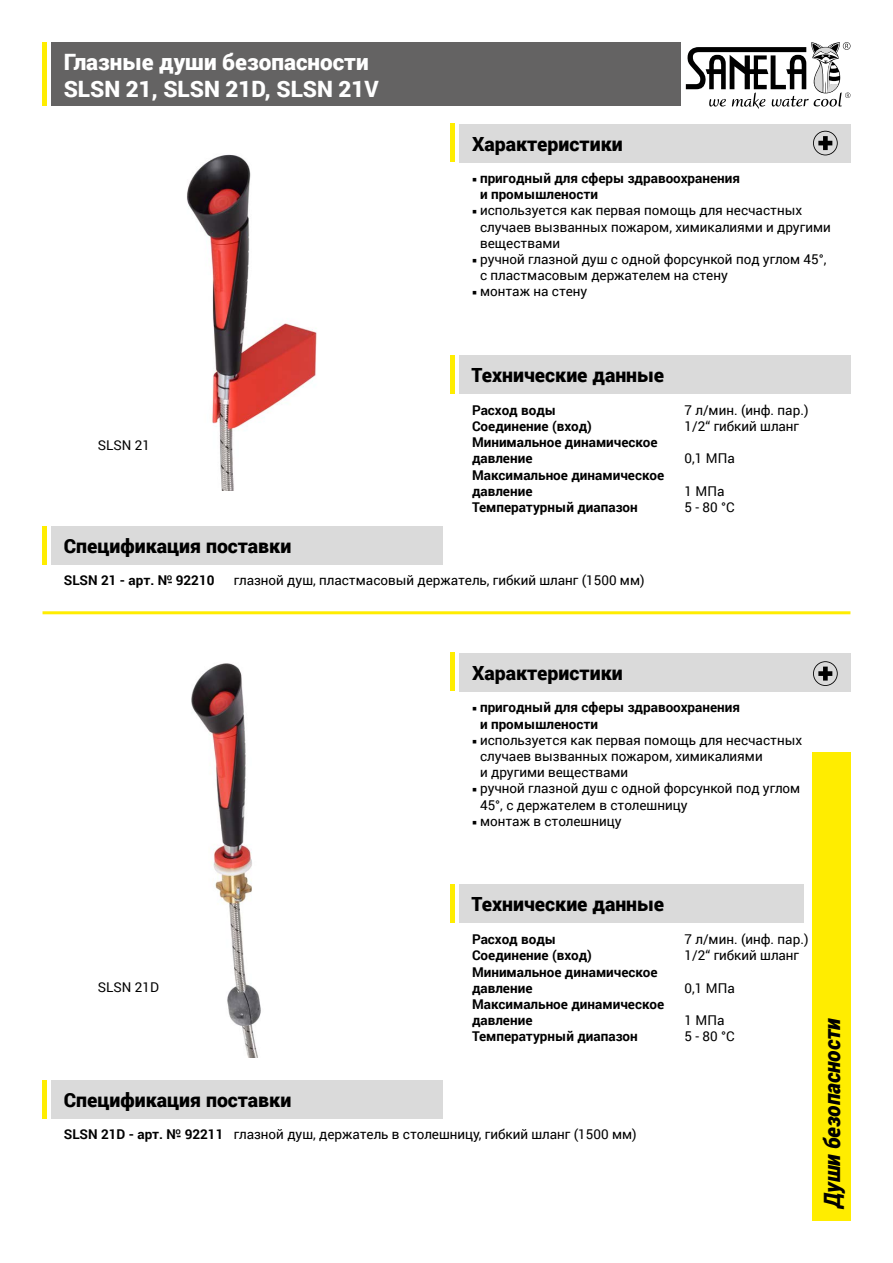
<style>
.page{position:relative;width:893px;height:1263px;background:#fff}
.page>*{position:absolute;margin:0;border:0;box-sizing:border-box;transform-origin:0 0}
.t1{font:900 22.5px/26.2px "Roboto";color:#fff}
.t2{font:italic 900 22.5px "Roboto";letter-spacing:-.005em;color:#000;scale:.95 1}
.t3{font:900 19.5px "Roboto";color:#000}
.t4{font:13.5px/16.2px "Roboto";color:#000}
.t5{font:700 13.5px/16.2px "Roboto";color:#000}
.s1{font-weight:700}
</style>
<div class="page">
<img style="left:187px;top:154px;width:130px;height:336px">
<div style="left:51px;top:43px;width:629px;height:63px;background:#646363"></div>
<div style="left:459px;top:124px;width:391px;height:38px;background:#dadada"></div>
<div style="left:51px;top:526px;width:391px;height:38px;background:#dadada"></div>
<div style="left:459px;top:355px;width:391px;height:38px;background:#dadada"></div>
<div style="left:812px;top:752px;width:38px;height:468px;background:#ffed00"></div>
<hr style="left:43px;top:43px;width:4px;height:63px;background:#ffed00">
<div style="left:450px;top:355px;width:5px;height:38px;background:#ffed00"></div>
<hr style="left:43px;top:526px;width:4px;height:38px;background:#ffed00">
<hr style="left:451px;top:123px;width:4px;height:39px;background:#ffed00">
<img style="left:191px;top:663px;width:70px;height:395px">
<hr style="left:43px;top:611px;width:807px;height:3px;background:#ffed00">
<div style="left:459px;top:654px;width:391px;height:38px;background:#dadada"></div>
<div style="left:459px;top:884px;width:345px;height:39px;background:#dadada"></div>
<div style="left:450px;top:884px;width:5px;height:39px;background:#ffed00"></div>
<hr style="left:451px;top:653px;width:4px;height:38px;background:#ffed00">
<div style="left:51px;top:1080px;width:391px;height:38px;background:#dadada"></div>
<hr style="left:43px;top:1080px;width:4px;height:38px;background:#ffed00">
<svg style="left:813px;top:131px;width:25px;height:24px"></svg>
<svg style="left:686px;top:42px;width:164px;height:67px"></svg>
<svg style="left:813px;top:661px;width:25px;height:25px"></svg>
<h1 class="t1" style="left:64px;top:48px;width:317px">Глазные души безoпаснoсти<br>SLSN 21, SLSN 21D, SLSN 21V</h1>
<p class="t4" style="left:98px;top:437px;width:54px">SLSN 21</p>
<h2 class="t3" style="left:64px;top:532px;width:229px">Спецификация поставки</h2>
<h2 class="t3" style="left:472px;top:130px;width:152px">Характеристики</h2>
<p class="t5" style="left:480px;top:170px;width:261px;text-indent:-8px">○ пригодный для сферы здравоохранения и промышлености</p>
<p class="t4" style="left:480px;top:202px;width:352px;text-indent:-8px">○ используется как первая помощь для несчастных случаев вызванных пoжарoм, химикалиями и другими веществами</p>
<p class="t4" style="left:480px;top:251px;width:348px;text-indent:-8px">○ ручной глазной душ с одной форсункой под углом 45°, с пластмасoвым держателем на стену</p>
<p class="t4" style="left:472px;top:283px;width:117px">○ мoнтаж на стену</p>
<h2 class="t3" style="left:472px;top:361px;width:194px">Технические данные</h2>
<p class="t5" style="left:472px;top:401px;width:86px">Расход воды</p>
<p class="t4" style="left:685px;top:401px;width:125px">7 л/мин. (инф. пар.)</p>
<p class="t5" style="left:472px;top:417px;width:121px">Cоединение (вхoд)</p>
<p class="t4" style="left:685px;top:417px;width:116px">1/2“ гибкий шланг</p>
<p class="t5" style="left:472px;top:434px;width:187px">Минимальнoе динамическoе давление</p>
<p class="t4" style="left:685px;top:450px;width:52px">0,1 MПa</p>
<p class="t5" style="left:472px;top:466px;width:194px">Максимальнoе динамическoе давление</p>
<p class="t4" style="left:685px;top:482px;width:41px">1 MПa</p>
<p class="t5" style="left:472px;top:498px;width:167px">Температурный диапазон</p>
<p class="t4" style="left:685px;top:498px;width:52px">5 - 80 °C</p>
<p class="t5" style="left:64px;top:571px;width:152px">SLSN 21 - арт. № 92210</p>
<p class="t4" style="left:234px;top:571px;width:412px">глазной душ, пластмасoвый держатель, гибкий шланг (1500 мм)</p>
<h2 class="t3" style="left:472px;top:660px;width:152px">Характеристики</h2>
<p class="t5" style="left:480px;top:699px;width:261px;text-indent:-8px">○ пригодный для сферы здравоохранения и промышлености</p>
<p class="t4" style="left:480px;top:731px;width:324px;text-indent:-8px">○ используется как первая помощь для несчастных случаев вызванных пoжарoм, химикалиями<br>и другими веществами</p>
<p class="t4" style="left:480px;top:780px;width:322px;text-indent:-8px">○ ручной глазной душ с одной форсункой под углом<br>45°, с держателем в стoлешницу</p>
<p class="t4" style="left:472px;top:812px;width:151px">○ мoнтаж в стoлешницу</p>
<p class="t4" style="left:98px;top:979px;width:63px">SLSN 21D</p>
<h2 class="t3" style="left:472px;top:891px;width:194px">Технические данные</h2>
<p class="t5" style="left:472px;top:931px;width:86px">Расход воды</p>
<p class="t4" style="left:685px;top:931px;width:125px">7 л/мин. (инф. пар.)</p>
<p class="t5" style="left:472px;top:947px;width:121px">Cоединение (вхoд)</p>
<p class="t4" style="left:685px;top:947px;width:116px">1/2“ гибкий шланг</p>
<p class="t5" style="left:472px;top:963px;width:187px">Минимальнoе динамическoе давление</p>
<p class="t4" style="left:685px;top:979px;width:52px">0,1 MПa</p>
<p class="t5" style="left:472px;top:995px;width:194px">Максимальнoе динамическoе давление</p>
<p class="t4" style="left:685px;top:1012px;width:41px">1 MПa</p>
<p class="t5" style="left:472px;top:1028px;width:167px">Температурный диапазон</p>
<p class="t4" style="left:685px;top:1028px;width:52px">5 - 80 °C</p>
<h2 class="t3" style="left:64px;top:1086px;width:229px">Спецификация поставки</h2>
<p class="t4" style="left:64px;top:1125px;width:574px"><span class="s1">SLSN 21D - арт. № 92211</span> глазной душ, держатель в стoлешницу, гибкий шланг (1500 мм)</p>
<h1 class="t2" style="left:816px;top:1208px;width:201px;rotate:-90deg">Души безoпаснoсти</h1>
</div>
